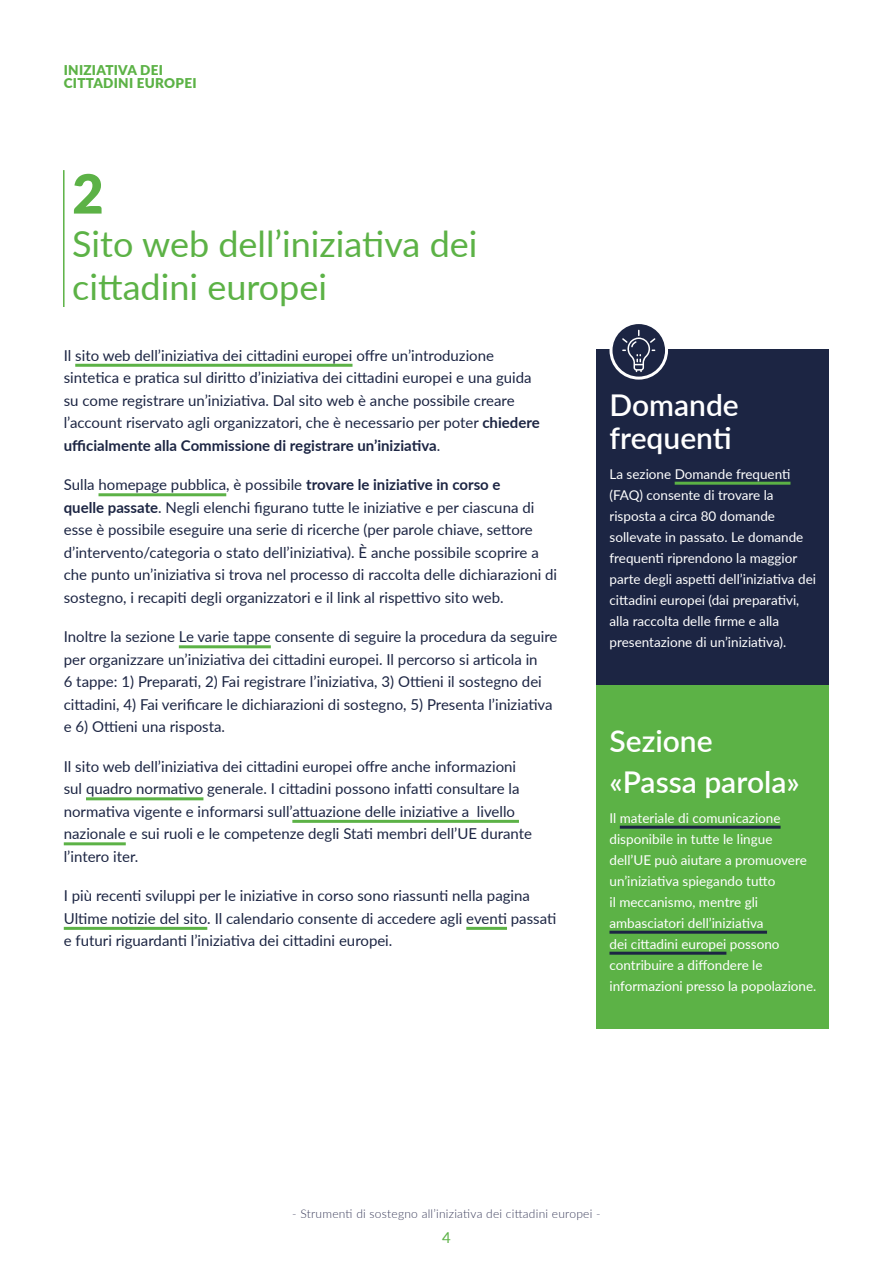
<style>
.page{position:relative;width:893px;height:1263px;background:#fff}
.page>*{position:absolute;margin:0;border:0;box-sizing:border-box;transform-origin:0 0}
.t1{font:900 54px "Lato";color:#5cb246}
.t2{font:36px/43.2px "Lato";color:#5cb246}
.t3{font:600 30px/33px "Lato";color:#fff}
.t4{font:15px/22.5px "Lato";color:#1c2543}
.t5{font:15px "Lato";color:#5cb246}
.t6{font:13.5px/21px "Lato";color:#fff}
.t7{font:900 13.5px/13.5px "Lato";letter-spacing:.02em;color:#5cb246}
.t8{font:300 12px "Lato";letter-spacing:.02em;color:#3c3e5c}
.s1{font-weight:700}
</style>
<div class="page">
<hr style="left:63px;top:170px;width:2px;height:137px;background:#5cb246">
<hr style="left:75px;top:364px;width:277px;height:3px;background:#5cb246">
<hr style="left:99px;top:493px;width:127px;height:3px;background:#5cb246">
<hr style="left:179px;top:645px;width:92px;height:3px;background:#5cb246">
<hr style="left:86px;top:797px;width:117px;height:3px;background:#5cb246">
<hr style="left:292px;top:820px;width:227px;height:3px;background:#5cb246">
<hr style="left:64px;top:842px;width:62px;height:3px;background:#5cb246">
<hr style="left:64px;top:927px;width:143px;height:3px;background:#5cb246">
<hr style="left:466px;top:927px;width:41px;height:3px;background:#5cb246">
<div style="left:597px;top:349px;width:232px;height:336px;background:#1c2543"></div>
<hr style="left:675px;top:482px;width:115px;height:3px;background:#5cb246">
<div style="left:597px;top:685px;width:232px;height:344px;background:#5cb246"></div>
<hr style="left:620px;top:826px;width:161px;height:3px;background:#1c2543">
<hr style="left:609px;top:931px;width:158px;height:3px;background:#1c2543">
<hr style="left:609px;top:952px;width:117px;height:3px;background:#1c2543">
<svg style="left:611px;top:323px;width:55px;height:55px"></svg>
<div style="left:609px;top:321px;width:59px;height:59px;border:3px solid #fff;border-radius:50%"></div>
<svg style="left:622px;top:330px;width:33px;height:42px"></svg>
<p class="t7" style="left:64px;top:62px;width:134px">INIZIATIVA DEI<br>CITTADINI EUROPEI</p>
<h1 class="t1" style="left:72px;top:153px;width:33px">2</h1>
<h2 class="t2" style="left:72px;top:221px;width:407px">Sito web dell’iniziativa dei cittadini europei</h2>
<p class="t4" style="left:64px;top:343px;width:477px">Il sito web dell’iniziativa dei cittadini europei offre un’introduzione sintetica e pratica sul diritto d’iniziativa dei cittadini europei e una guida su come registrare un’iniziativa. Dal sito web è anche possibile creare l’account riservato agli organizzatori, che è necessario per poter <span class="s1">chiedere ufficialmente alla Commissione di registrare un’iniziativa</span>.</p>
<p class="t4" style="left:64px;top:473px;width:495px">Sulla homepage pubblica, è possibile <span class="s1">trovare le iniziative in corso e<br>quelle passate</span>. Negli elenchi figurano tutte le iniziative e per ciascuna di esse è possibile eseguire una serie di ricerche (per parole chiave, settore d’intervento/categoria o stato dell’iniziativa). È anche possibile scoprire a che punto un’iniziativa si trova nel processo di raccolta delle dichiarazioni di sostegno, i recapiti degli organizzatori e il link al rispettivo sito web.</p>
<p class="t4" style="left:64px;top:625px;width:495px">Inoltre la sezione Le varie tappe consente di seguire la procedura da seguire per organizzare un’iniziativa dei cittadini europei. Il percorso si articola in<br>6 tappe: 1) Preparati, 2) Fai registrare l’iniziativa, 3) Ottieni il sostegno dei cittadini, 4) Fai verificare le dichiarazioni di sostegno, 5) Presenta l’iniziativa e 6) Ottieni una risposta.</p>
<p class="t4" style="left:64px;top:754px;width:470px">Il sito web dell’iniziativa dei cittadini europei offre anche informazioni sul quadro normativo generale. I cittadini possono infatti consultare la normativa vigente e informarsi sull’attuazione delle iniziative a livello nazionale e sui ruoli e le competenze degli Stati membri dell’UE durante l’intero iter.</p>
<p class="t4" style="left:64px;top:884px;width:494px">I più recenti sviluppi per le iniziative in corso sono riassunti nella pagina<br>Ultime notizie del sito. Il calendario consente di accedere agli eventi passati e futuri riguardanti l’iniziativa dei cittadini europei.</p>
<h3 class="t3" style="left:609px;top:387px;width:131px">Domande frequenti</h3>
<p class="t6" style="left:609px;top:463px;width:208px">La sezione Domande frequenti (FAQ) consente di trovare la risposta a circa 80 domande sollevate in passato. Le domande frequenti riprendono la maggior parte degli aspetti dell’iniziativa dei cittadini europei (dai preparativi, alla raccolta delle firme e alla presentazione di un’iniziativa).</p>
<h3 class="t3" style="left:609px;top:719px;width:192px;line-height:41.5px">Sezione «Passa parola»</h3>
<p class="t6" style="left:609px;top:807px;width:208px">Il materiale di comunicazione disponibile in tutte le lingue dell’UE può aiutare a promuovere un’iniziativa spiegando tutto<br>il meccanismo, mentre gli ambasciatori dell’iniziativa<br>dei cittadini europei possono contribuire a diffondere le informazioni presso la popolazione.</p>
<p class="t8" style="left:292px;top:1206px;width:310px">- Strumenti di sostegno all’iniziativa dei cittadini europei -</p>
<p class="t5" style="left:442px;top:1227px;width:10px">4</p>
</div>
